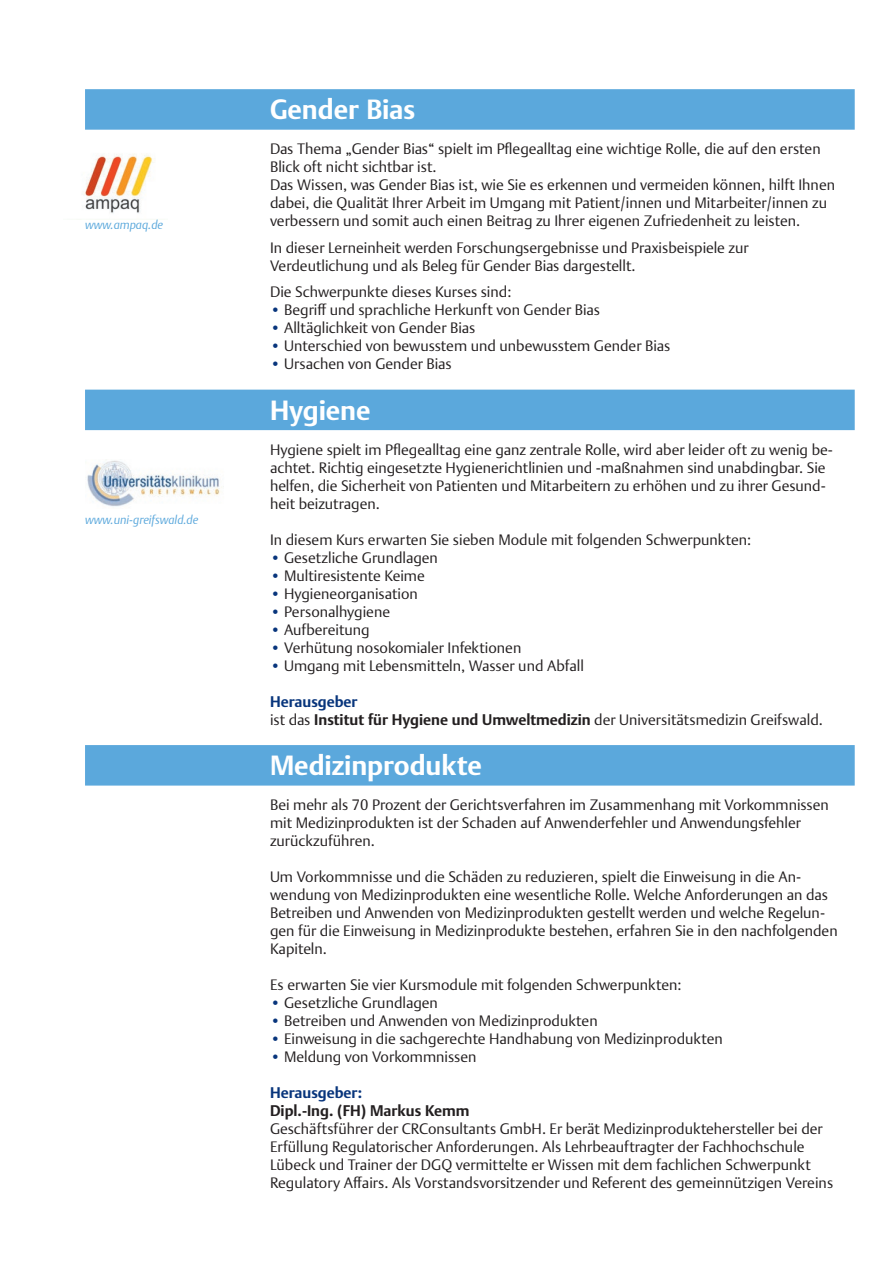
<style>
.page{position:relative;width:893px;height:1263px;background:#fff}
.page>*{position:absolute;margin:0;border:0;box-sizing:border-box;transform-origin:0 0}
.t1{font:700 27px "Thieme Argo 2011";letter-spacing:-.005em;color:#fff}
.t2{font:300 15px/18px "Thieme Argo 2011";color:#231f20}
.t3{font:700 15px "Thieme Argo 2011";color:#231f20}
.t4{font:700 15px "Thieme Argo 2011";color:#08357c}
.t5{font:italic 300 12px "Thieme Argo 2011";color:#5ba8dc}
.s1{color:#08357c}
.s2{font-weight:700;color:#08357c}
.s3{font-weight:700}
</style>
<div class="page">
<div style="left:85px;top:89px;width:770px;height:41px;background:#5ba8dc"></div>
<div style="left:85px;top:390px;width:770px;height:40px;background:#5ba8dc"></div>
<div style="left:85px;top:745px;width:770px;height:40px;background:#5ba8dc"></div>
<img style="left:87px;top:460px;width:135px;height:47px">
<img style="left:83px;top:153px;width:70px;height:60px">
<p class="t5" style="left:85px;top:216px;width:80px">www.ampaq.de</p>
<p class="t5" style="left:85px;top:512px;width:115px">www.uni-greifswald.de</p>
<h1 class="t1" style="left:270px;top:91px;width:147px">Gender Bias</h1>
<p class="t2" style="left:270px;top:139px;width:567px">Das Thema „Gender Bias“ spielt im Pflegealltag eine wichtige Rolle, die auf den ersten Blick oft nicht sichtbar ist.<br>Das Wissen, was Gender Bias ist, wie Sie es erkennen und vermeiden können, hilft Ihnen dabei, die Qualität Ihrer Arbeit im Umgang mit Patient/innen und Mitarbeiter/innen zu verbessern und somit auch einen Beitrag zu Ihrer eigenen Zufriedenheit zu leisten.</p>
<p class="t2" style="left:270px;top:238px;width:480px">In dieser Lerneinheit werden Forschungsergebnisse und Praxisbeispiele zur<br>Verdeutlichung und als Beleg für Gender Bias dargestellt.</p>
<p class="t2" style="left:270px;top:282px;width:243px">Die Schwerpunkte dieses Kurses sind:</p>
<p class="t2" style="left:270px;top:300px;width:331px"><span class="s1">•</span> Begriff und sprachliche Herkunft von Gender Bias</p>
<p class="t2" style="left:270px;top:318px;width:207px"><span class="s1">•</span> Alltäglichkeit von Gender Bias</p>
<p class="t2" style="left:270px;top:336px;width:402px"><span class="s1">•</span> Unterschied von bewusstem und unbewusstem Gender Bias</p>
<p class="t2" style="left:270px;top:354px;width:183px"><span class="s1">•</span> Ursachen von Gender Bias</p>
<h1 class="t1" style="left:270px;top:392px;width:102px">Hygiene</h1>
<p class="t2" style="left:270px;top:440px;width:564px">Hygiene spielt im Pflegealltag eine ganz zentrale Rolle, wird aber leider oft zu wenig be&shy;achtet. Richtig eingesetzte Hygienerichtlinien und -maßnahmen sind unabdingbar. Sie helfen, die Sicherheit von Patienten und Mitarbeitern zu erhöhen und zu ihrer Gesund&shy;heit beizutragen.</p>
<p class="t2" style="left:270px;top:530px;width:483px">In diesem Kurs erwarten Sie sieben Module mit folgenden Schwerpunkten:</p>
<p class="t2" style="left:270px;top:548px;width:169px"><span class="s1">•</span> Gesetzliche Grundlagen</p>
<p class="t2" style="left:270px;top:566px;width:156px"><span class="s1">•</span> Multiresistente Keime</p>
<p class="t2" style="left:270px;top:584px;width:149px"><span class="s1">•</span> Hygieneorganisation</p>
<p class="t2" style="left:270px;top:602px;width:122px"><span class="s1">•</span> Personalhygiene</p>
<p class="t2" style="left:270px;top:620px;width:101px"><span class="s1">•</span> Aufbereitung</p>
<p class="t2" style="left:270px;top:638px;width:253px"><span class="s1">•</span> Verhütung nosokomialer Infektionen</p>
<p class="t2" style="left:270px;top:656px;width:315px"><span class="s1">•</span> Umgang mit Lebensmitteln, Wasser und Abfall</p>
<p class="t2" style="left:270px;top:692px;width:554px"><span class="s2">Herausgeber<br></span>ist das <span class="s3">Institut für Hygiene und Umweltmedizin</span> der Universitätsmedizin Greifswald.</p>
<h1 class="t1" style="left:270px;top:747px;width:213px">Medizinprodukte</h1>
<p class="t2" style="left:270px;top:795px;width:560px">Bei mehr als 70 Prozent der Gerichtsverfahren im Zusammenhang mit Vorkommnissen mit Medizinprodukten ist der Schaden auf Anwenderfehler und Anwendungsfehler zurückzuführen.</p>
<p class="t2" style="left:270px;top:867px;width:569px">Um Vorkommnisse und die Schäden zu reduzieren, spielt die Einweisung in die An&shy;wendung von Medizinprodukten eine wesentliche Rolle. Welche Anforderungen an das Betreiben und Anwenden von Medizinprodukten gestellt werden und welche Regelun&shy;gen für die Einweisung in Medizinprodukte bestehen, erfahren Sie in den nachfolgenden Kapiteln.</p>
<p class="t2" style="left:270px;top:975px;width:413px">Es erwarten Sie vier Kursmodule mit folgenden Schwerpunkten:</p>
<p class="t2" style="left:270px;top:993px;width:169px"><span class="s1">•</span> Gesetzliche Grundlagen</p>
<p class="t2" style="left:270px;top:1011px;width:329px"><span class="s1">•</span> Betreiben und Anwenden von Medizinprodukten</p>
<p class="t2" style="left:270px;top:1029px;width:454px"><span class="s1">•</span> Einweisung in die sachgerechte Handhabung von Medizinprodukten</p>
<p class="t2" style="left:270px;top:1047px;width:208px"><span class="s1">•</span> Meldung von Vorkommnissen</p>
<p class="t4" style="left:270px;top:1082px;width:94px">Herausgeber:</p>
<p class="t3" style="left:270px;top:1100px;width:201px">Dipl.-Ing. (FH) Markus Kemm</p>
<p class="t2" style="left:270px;top:1119px;width:565px">Geschäftsführer der CRConsultants GmbH. Er berät Medizinproduktehersteller bei der Erfüllung Regulatorischer Anforderungen. Als Lehrbeauftragter der Fachhochschule Lübeck und Trainer der DGQ vermittelte er Wissen mit dem fachlichen Schwerpunkt Regulatory Affairs. Als Vorstandsvorsitzender und Referent des gemeinnützigen Vereins</p>
</div>
